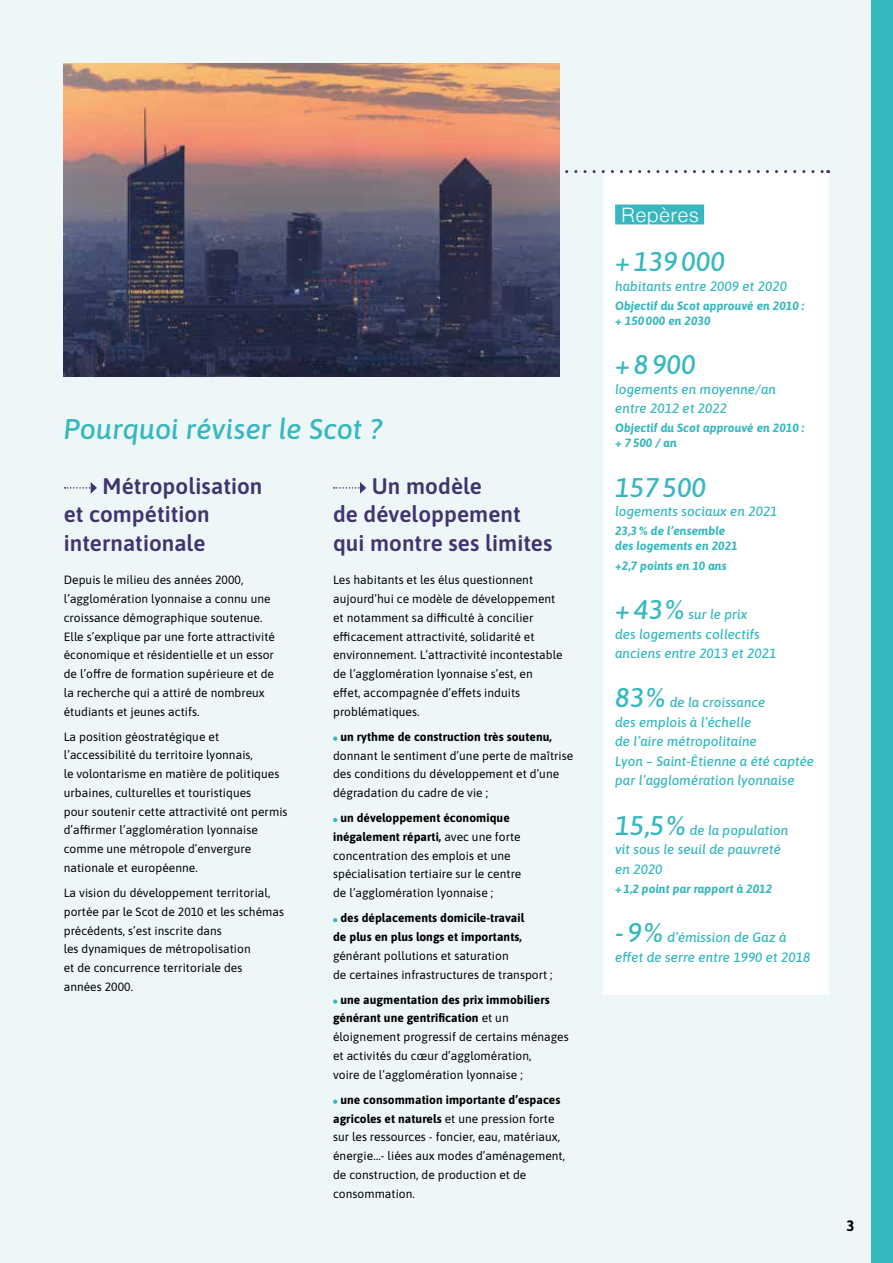
<style>
.page{position:relative;width:893px;height:1263px;background:#eef7f8}
.page>*{position:absolute;margin:0;border:0;box-sizing:border-box;transform-origin:0 0}
.t1{font:italic 500 28.5px "Asap";color:#36b8be}
.t2{font:italic 500 27px "Asap";letter-spacing:.005em;color:#36b8be}
.t3{font:600 22.5px/28.5px "Asap";color:#413570}
.t4{font:300 19.95px "Helvetica Neue";letter-spacing:.05em;color:#fff}
.t5{font:15px "Asap";color:#000}
.t6{font:italic 500 13.5px/19.5px "Asap";letter-spacing:.005em;color:#36b8be}
.t7{font:12px/18.8px "Asap";letter-spacing:.005em;color:#000}
.t8{font:italic 12px/15px "Asap";letter-spacing:.005em;color:#36b8be}
.s1{font-size:27px}
</style>
<div class="page">
<div style="left:603px;top:172px;width:225px;height:823px;background:#fff"></div>
<div style="left:615px;top:204px;width:89px;height:20px;background:#36b8be"></div>
<svg style="left:65px;top:482px;width:32px;height:12px"></svg>
<svg style="left:334px;top:482px;width:32px;height:12px"></svg>
<svg style="left:333px;top:736px;width:4px;height:5px"></svg>
<svg style="left:333px;top:818px;width:4px;height:4px"></svg>
<svg style="left:333px;top:918px;width:4px;height:4px"></svg>
<svg style="left:333px;top:999px;width:4px;height:5px"></svg>
<svg style="left:333px;top:1099px;width:4px;height:5px"></svg>
<svg style="left:565px;top:170px;width:264px;height:3px"></svg>
<img style="left:64px;top:64px;width:496px;height:312px">
<div style="left:872px;top:0;width:21px;height:1263px;background:#36b8be"></div>
<h1 class="t1" style="left:64px;top:409px;width:320px">Pourquoi réviser le Scot ?</h1>
<h3 class="t3" style="left:64px;top:470px;width:200px;text-indent:39px">Métropolisation et compétition internationale</h3>
<p class="t7" style="left:64px;top:570px;width:213px">Depuis le milieu des années 2000, l’agglomération lyonnaise a connu une croissance démographique soutenue.<br>Elle s’explique par une forte attractivité économique et résidentielle et un essor de l’offre de formation supérieure et de la recherche qui a attiré de nombreux étudiants et jeunes actifs.</p>
<p class="t7" style="left:64px;top:726px;width:225px">La position géostratégique et l’accessibilité du territoire lyonnais,<br>le volontarisme en matière de politiques urbaines, culturelles et touristiques<br>pour soutenir cette attractivité ont permis d’affirmer l’agglomération lyonnaise comme une métropole d’envergure nationale et européenne.</p>
<p class="t7" style="left:64px;top:883px;width:222px">La vision du développement territorial, portée par le Scot de 2010 et les schémas précédents, s’est inscrite dans<br>les dynamiques de métropolisation<br>et de concurrence territoriale des<br>années 2000.</p>
<h3 class="t3" style="left:333px;top:470px;width:221px;text-indent:39px">Un modèle<br>de développement qui montre ses limites</h3>
<p class="t7" style="left:333px;top:570px;width:231px">Les habitants et les élus questionnent aujourd’hui ce modèle de développement et notamment sa difficulté à concilier efficacement attractivité, solidarité et environnement. L’attractivité incontestable de l’agglomération lyonnaise s’est, en effet, accompagnée d’effets induits problématiques.</p>
<p class="t7" style="left:333px;top:726px;width:242px;text-indent:7px">un rythme de construction très soutenu, donnant le sentiment d’une perte de maîtrise des conditions du développement et d’une dégradation du cadre de vie ;</p>
<p class="t7" style="left:333px;top:808px;width:190px;text-indent:7px">un développement économique inégalement réparti, avec une forte concentration des emplois et une spécialisation tertiaire sur le centre de l’agglomération lyonnaise ;</p>
<p class="t7" style="left:333px;top:908px;width:221px;text-indent:7px">des déplacements domicile-travail<br>de plus en plus longs et importants, générant pollutions et saturation<br>de certaines infrastructures de transport ;</p>
<p class="t7" style="left:333px;top:989px;width:237px;text-indent:7px">une augmentation des prix immobiliers générant une gentrification et un éloignement progressif de certains ménages et activités du cœur d’agglomération,<br>voire de l’agglomération lyonnaise ;</p>
<p class="t7" style="left:333px;top:1089px;width:234px;text-indent:7px">une consommation importante d’espaces agricoles et naturels et une pression forte sur les ressources - foncier, eau, matériaux, énergie…- liées aux modes d’aménagement, de construction, de production et de consommation.</p>
<h3 class="t4" style="left:621px;top:199px;width:79px">Repères</h3>
<h2 class="t2" style="left:615px;top:243px;width:111px">+139 000</h2>
<p class="t6" style="left:615px;top:275px;width:173px">habitants entre 2009 et 2020</p>
<p class="t8" style="left:615px;top:298px;width:190px">Objectif du Scot approuvé en 2010 : + 150 000 en 2030</p>
<h2 class="t2" style="left:615px;top:346px;width:82px">+8900</h2>
<p class="t6" style="left:615px;top:378px;width:162px">logements en moyenne/an entre 2012 et 2022</p>
<p class="t8" style="left:615px;top:420px;width:190px">Objectif du Scot approuvé en 2010 : + 7 500 / an</p>
<h2 class="t2" style="left:615px;top:469px;width:92px">157 500</h2>
<p class="t6" style="left:615px;top:501px;width:164px">logements sociaux en 2021</p>
<p class="t8" style="left:615px;top:523px;width:124px">23,3% de l’ensemble des logements en 2021</p>
<p class="t8" style="left:615px;top:557px;width:113px">+2,7 points en 10 ans</p>
<p class="t6" style="left:615px;top:604px;width:163px"><span class="s1">+43%</span> sur le prix<br>des logements collectifs anciens entre 2013 et 2021</p>
<p class="t6" style="left:615px;top:692px;width:200px"><span class="s1">83%</span> de la croissance<br>des emplois à l’échelle<br>de l’aire métropolitaine<br>Lyon – Saint-Étienne a été captée par l’agglomération lyonnaise</p>
<p class="t6" style="left:615px;top:819px;width:175px"><span class="s1">15,5%</span> de la population vit sous le seuil de pauvreté en 2020</p>
<p class="t8" style="left:615px;top:880px;width:158px">+ 1,2 point par rapport à 2012</p>
<p class="t6" style="left:615px;top:927px;width:197px"><span class="s1">- 9%</span> d’émission de Gaz à effet de serre entre 1990 et 2018</p>
<p class="t5" style="left:846px;top:1215px;width:10px">3</p>
</div>
